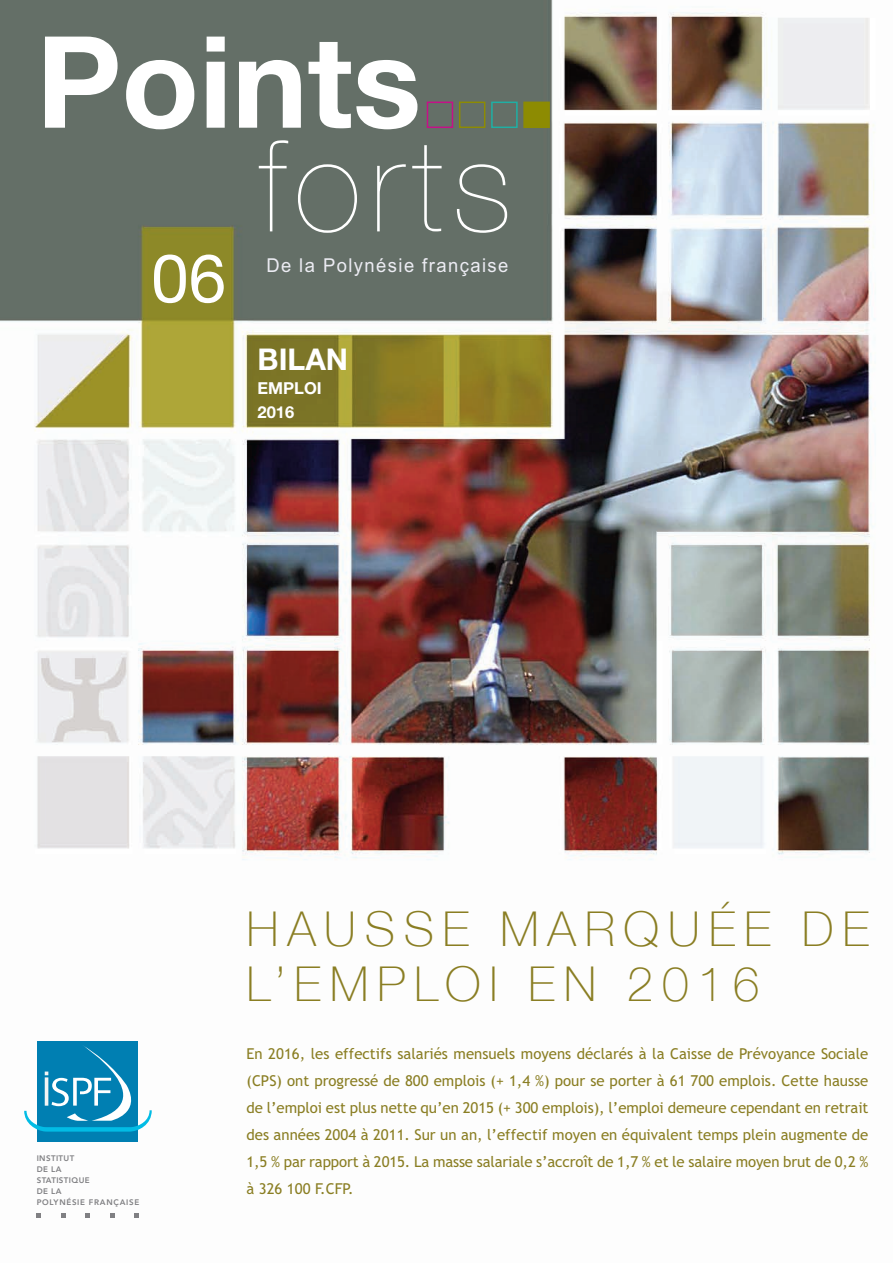
<style>
.page{position:relative;width:893px;height:1263px;background:#fff}
.page>*{position:absolute;margin:0;border:0;box-sizing:border-box;transform-origin:0 0}
.t1{font:700 127.5px "Helvetica Neue";color:#fff}
.t2{font:200 127.5px "Helvetica Neue";letter-spacing:.075em;color:#fff}
.t3{font:67.5px "Helvetica Neue";color:#fff}
.t4{font:100 48px/55.5px "Helvetica Neue";letter-spacing:.18em;color:#8a7e23}
.t5{font:700 30px "Helvetica Neue";color:#fff}
.t6{font:19.2px "Arial";letter-spacing:.08em;color:#ececf3;scale:.96 1}
.t7{font:700 16.5px/24px "Helvetica Neue";color:#fff}
.t8{font:15px/27px "Trebuchet MS";letter-spacing:-.01em;color:#8a7e23;text-align:justify}
.t9{font:800 7.95px/10.8px "Avenir";letter-spacing:.05em;color:#808083}
</style>
<div class="page">
<img style="left:0;top:0;width:875px;height:1218px">
<div style="left:427px;top:102px;width:26px;height:26px;border:2px solid #c51088"></div>
<div style="left:459px;top:102px;width:26px;height:26px;border:2px solid #8d8b02"></div>
<div style="left:491px;top:102px;width:27px;height:26px;border:2px solid #1fafa4"></div>
<div style="left:524px;top:102px;width:25px;height:25px;background:#8d8b02"></div>
<div style="left:523px;top:102px;width:27px;height:26px;border:2px solid #8d8b02"></div>
<svg style="left:37px;top:1213px;width:4px;height:4px"></svg>
<svg style="left:61px;top:1213px;width:4px;height:4px"></svg>
<svg style="left:86px;top:1213px;width:4px;height:4px"></svg>
<svg style="left:110px;top:1213px;width:4px;height:4px"></svg>
<svg style="left:134px;top:1213px;width:4px;height:4px"></svg>
<div style="left:37px;top:1041px;width:101px;height:101px;background:#007fb2"></div>
<svg style="left:24px;top:1045px;width:144px;height:86px"></svg>
<h1 class="t1" style="left:36px;top:3px;width:386px">Points</h1>
<h1 class="t2" style="left:259px;top:113px;width:255px">forts</h1>
<h2 class="t3" style="left:151px;top:238px;width:77px">06</h2>
<p class="t6" style="left:266px;top:253px;width:254px">De la Polynésie française</p>
<h3 class="t5" style="left:258px;top:340px;width:92px">BILAN</h3>
<p class="t7" style="left:258px;top:375px;width:66px">EMPLOI<br>2016</p>
<p class="t9" style="left:37px;top:1154px;width:104px">INSTITUT<br>DE LA<br>STATISTIQUE<br>DE LA<br>POLYNÉSIE FRANÇAISE</p>
<h3 class="t4" style="left:247px;top:900px;width:624px">HAUSSE MARQUÉE DE<br>L’EMPLOI EN 2016</h3>
<p class="t8" style="left:246px;top:1040px;width:624px">En 2016, les effectifs salariés mensuels moyens déclarés à la Caisse de Prévoyance Sociale (CPS) ont progressé de 800 emplois (+ 1,4 %) pour se porter à 61 700 emplois. Cette hausse de l’emploi est plus nette qu’en 2015 (+ 300 emplois), l’emploi demeure cependant en retrait des années 2004 à 2011. Sur un an, l’effectif moyen en équivalent temps plein augmente de 1,5 % par rapport à 2015. La masse salariale s’accroît de 1,7 % et le salaire moyen brut de 0,2 % à 326 100 F.CFP.</p>
</div>
